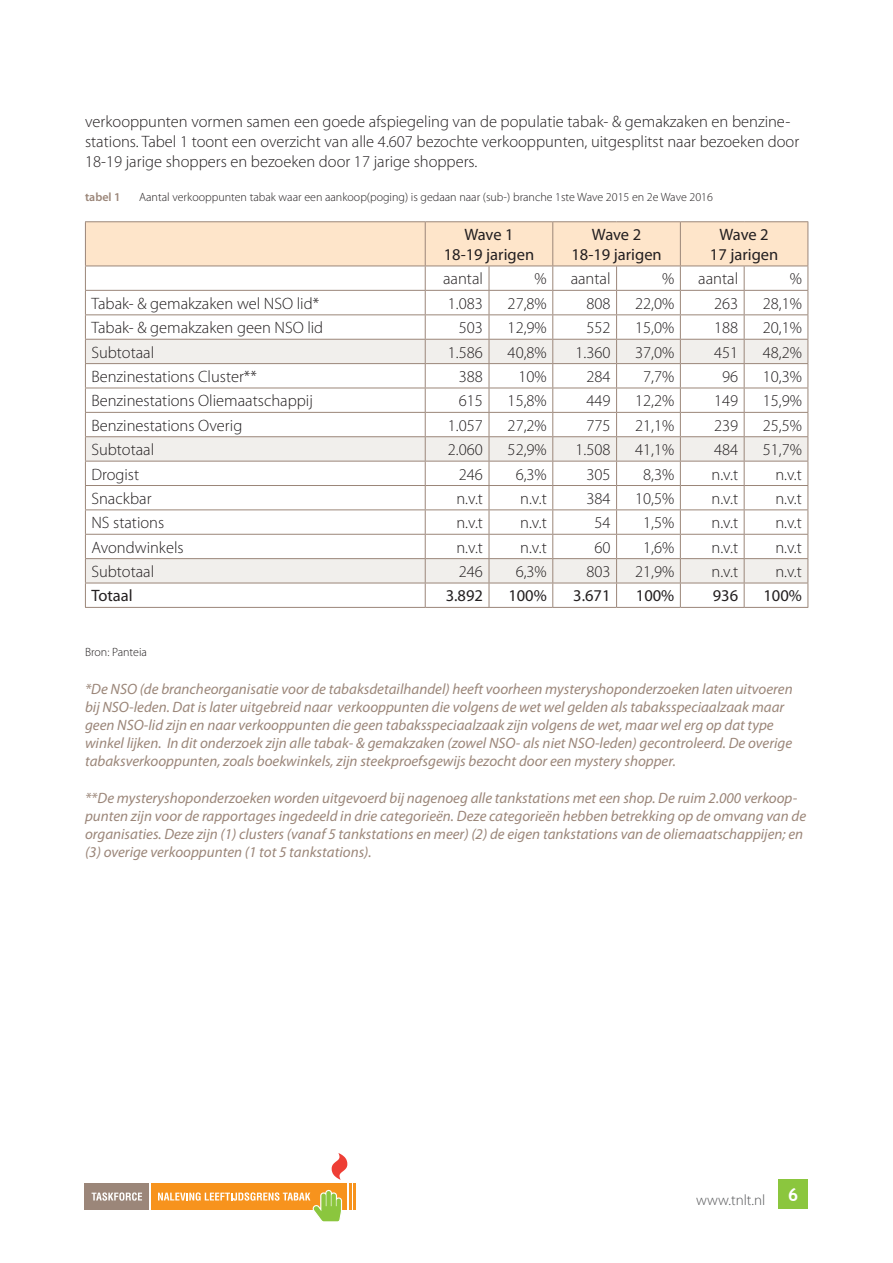
<style>
.page{position:relative;width:893px;height:1263px;background:#fff}
.page>*{position:absolute;margin:0;border:0;box-sizing:border-box;transform-origin:0 0}
.t1{font:300 16.5px/19.8px "Myriad Pro";color:#231f20}
.t2{font:16.5px/19.8px "Myriad Pro";color:#231f20;text-align:center}
.t3{font:italic 15px/18px "Myriad Pro";color:#9b8679}
.t4{font:300 15px "Myriad Pro";color:#57585a}
.t5{font:300 12px "Myriad Pro";color:#231f20}
.t6{font:600 12px "Myriad Pro";color:#9b8679}
</style>
<div class="page">
<div style="left:778px;top:1179px;width:30px;height:30px;background:#8bc63e"></div>
<div style="left:85px;top:1183px;width:64px;height:26px;background:#9b8679"></div>
<div style="left:151px;top:1183px;width:195px;height:26px;background:#f7931d"></div>
<svg style="left:92px;top:1192px;width:50px;height:9px"></svg>
<svg style="left:332px;top:1153px;width:15px;height:27px"></svg>
<svg style="left:158px;top:1190px;width:184px;height:32px"></svg>
<hr style="left:349px;top:1183px;width:2px;height:26px;background:#f7931d">
<hr style="left:353px;top:1183px;width:3px;height:26px;background:#f7931d">
<hr style="left:85px;top:221px;width:340px;height:1px;background:#9b8679">
<hr style="left:85px;top:607px;width:340px;height:1px;background:#9b8679">
<hr style="left:425px;top:607px;width:64px;height:1px;background:#9b8679">
<hr style="left:489px;top:607px;width:64px;height:1px;background:#9b8679">
<hr style="left:553px;top:607px;width:64px;height:1px;background:#9b8679">
<hr style="left:617px;top:607px;width:63px;height:1px;background:#9b8679">
<hr style="left:680px;top:607px;width:64px;height:1px;background:#9b8679">
<hr style="left:744px;top:607px;width:64px;height:1px;background:#9b8679">
<hr style="left:680px;top:221px;width:64px;height:1px;background:#9b8679">
<hr style="left:744px;top:221px;width:64px;height:1px;background:#9b8679">
<svg style="left:85px;top:222px;width:723px;height:385px"></svg>
<hr style="left:85px;top:583px;width:340px;height:1px;background:#9b8679">
<hr style="left:425px;top:583px;width:64px;height:1px;background:#9b8679">
<hr style="left:489px;top:583px;width:64px;height:1px;background:#9b8679">
<hr style="left:553px;top:583px;width:64px;height:1px;background:#9b8679">
<hr style="left:617px;top:583px;width:63px;height:1px;background:#9b8679">
<hr style="left:680px;top:583px;width:64px;height:1px;background:#9b8679">
<hr style="left:744px;top:583px;width:64px;height:1px;background:#9b8679">
<hr style="left:425px;top:221px;width:64px;height:1px;background:#9b8679">
<hr style="left:425px;top:222px;width:1px;height:44px;background:#9b8679">
<hr style="left:489px;top:221px;width:64px;height:1px;background:#9b8679">
<hr style="left:425px;top:266px;width:64px;height:1px;background:#9b8679">
<hr style="left:489px;top:266px;width:64px;height:1px;background:#9b8679">
<hr style="left:553px;top:221px;width:64px;height:1px;background:#9b8679">
<hr style="left:552px;top:222px;width:1px;height:44px;background:#9b8679">
<hr style="left:617px;top:221px;width:63px;height:1px;background:#9b8679">
<hr style="left:680px;top:222px;width:1px;height:44px;background:#9b8679">
<hr style="left:553px;top:266px;width:64px;height:1px;background:#9b8679">
<hr style="left:617px;top:266px;width:63px;height:1px;background:#9b8679">
<p class="t1" style="left:85px;top:112px;width:716px">verkooppunten vormen samen een goede afspiegeling van de populatie tabak- &amp; gemakzaken en benzine&shy;stations. Tabel 1 toont een overzicht van alle 4.607 bezochte verkooppunten, uitgesplitst naar bezoeken door<br>18-19 jarige shoppers en bezoeken door 17 jarige shoppers.</p>
<p class="t6" style="left:85px;top:190px;width:37px">tabel 1</p>
<p class="t5" style="left:139px;top:190px;width:575px">Aantal verkooppunten tabak waar een aankoop(poging) is gedaan naar (sub-) branche 1ste Wave 2015 en 2e Wave 2016</p>
<p class="t2" style="left:444px;top:225px;width:92px">Wave 1<br>18-19 jarigen</p>
<p class="t2" style="left:571px;top:225px;width:92px">Wave 2<br>18-19 jarigen</p>
<p class="t2" style="left:710px;top:225px;width:70px">Wave 2<br>17 jarigen</p>
<p class="t1" style="left:443px;top:269px;width:41px">aantal</p>
<p class="t1" style="left:535px;top:269px;width:14px">%</p>
<p class="t1" style="left:571px;top:269px;width:41px">aantal</p>
<p class="t1" style="left:662px;top:269px;width:14px">%</p>
<p class="t1" style="left:698px;top:269px;width:41px">aantal</p>
<p class="t1" style="left:790px;top:269px;width:14px">%</p>
<p class="t1" style="left:91px;top:294px;width:229px">Tabak- &amp; gemakzaken wel NSO lid*</p>
<p class="t1" style="left:448px;top:294px;width:37px">1.083</p>
<p class="t1" style="left:508px;top:294px;width:41px">27,8%</p>
<p class="t1" style="left:586px;top:294px;width:26px">808</p>
<p class="t1" style="left:635px;top:294px;width:41px">22,0%</p>
<p class="t1" style="left:714px;top:294px;width:26px">263</p>
<p class="t1" style="left:763px;top:294px;width:41px">28,1%</p>
<p class="t1" style="left:91px;top:318px;width:233px">Tabak- &amp; gemakzaken geen NSO lid</p>
<p class="t1" style="left:459px;top:318px;width:26px">503</p>
<p class="t1" style="left:508px;top:318px;width:41px">12,9%</p>
<p class="t1" style="left:586px;top:318px;width:26px">552</p>
<p class="t1" style="left:635px;top:318px;width:41px">15,0%</p>
<p class="t1" style="left:714px;top:318px;width:26px">188</p>
<p class="t1" style="left:763px;top:318px;width:41px">20,1%</p>
<p class="t1" style="left:91px;top:342px;width:64px">Subtotaal</p>
<p class="t1" style="left:448px;top:342px;width:37px">1.586</p>
<p class="t1" style="left:508px;top:342px;width:41px">40,8%</p>
<p class="t1" style="left:575px;top:342px;width:37px">1.360</p>
<p class="t1" style="left:635px;top:342px;width:41px">37,0%</p>
<p class="t1" style="left:714px;top:342px;width:26px">451</p>
<p class="t1" style="left:763px;top:342px;width:41px">48,2%</p>
<p class="t1" style="left:91px;top:367px;width:167px">Benzinestations Cluster**</p>
<p class="t1" style="left:459px;top:367px;width:26px">388</p>
<p class="t1" style="left:518px;top:367px;width:30px">10%</p>
<p class="t1" style="left:586px;top:367px;width:26px">284</p>
<p class="t1" style="left:643px;top:367px;width:33px">7,7%</p>
<p class="t1" style="left:722px;top:367px;width:18px">96</p>
<p class="t1" style="left:763px;top:367px;width:41px">10,3%</p>
<p class="t1" style="left:91px;top:391px;width:223px">Benzinestations Oliemaatschappij</p>
<p class="t1" style="left:459px;top:391px;width:26px">615</p>
<p class="t1" style="left:508px;top:391px;width:41px">15,8%</p>
<p class="t1" style="left:586px;top:391px;width:26px">449</p>
<p class="t1" style="left:635px;top:391px;width:41px">12,2%</p>
<p class="t1" style="left:714px;top:391px;width:26px">149</p>
<p class="t1" style="left:763px;top:391px;width:41px">15,9%</p>
<p class="t1" style="left:91px;top:416px;width:152px">Benzinestations Overig</p>
<p class="t1" style="left:448px;top:416px;width:37px">1.057</p>
<p class="t1" style="left:508px;top:416px;width:41px">27,2%</p>
<p class="t1" style="left:586px;top:416px;width:26px">775</p>
<p class="t1" style="left:635px;top:416px;width:41px">21,1%</p>
<p class="t1" style="left:714px;top:416px;width:26px">239</p>
<p class="t1" style="left:763px;top:416px;width:41px">25,5%</p>
<p class="t1" style="left:91px;top:440px;width:64px">Subtotaal</p>
<p class="t1" style="left:448px;top:440px;width:37px">2.060</p>
<p class="t1" style="left:508px;top:440px;width:41px">52,9%</p>
<p class="t1" style="left:575px;top:440px;width:37px">1.508</p>
<p class="t1" style="left:635px;top:440px;width:41px">41,1%</p>
<p class="t1" style="left:714px;top:440px;width:26px">484</p>
<p class="t1" style="left:763px;top:440px;width:41px">51,7%</p>
<p class="t1" style="left:91px;top:464px;width:49px">Drogist</p>
<p class="t1" style="left:459px;top:464px;width:26px">246</p>
<p class="t1" style="left:516px;top:464px;width:33px">6,3%</p>
<p class="t1" style="left:586px;top:464px;width:26px">305</p>
<p class="t1" style="left:643px;top:464px;width:33px">8,3%</p>
<p class="t1" style="left:712px;top:464px;width:28px">n.v.t</p>
<p class="t1" style="left:775px;top:464px;width:28px">n.v.t</p>
<p class="t1" style="left:91px;top:489px;width:62px">Snackbar</p>
<p class="t1" style="left:456px;top:489px;width:28px">n.v.t</p>
<p class="t1" style="left:520px;top:489px;width:28px">n.v.t</p>
<p class="t1" style="left:586px;top:489px;width:26px">384</p>
<p class="t1" style="left:635px;top:489px;width:41px">10,5%</p>
<p class="t1" style="left:712px;top:489px;width:28px">n.v.t</p>
<p class="t1" style="left:775px;top:489px;width:28px">n.v.t</p>
<p class="t1" style="left:91px;top:513px;width:74px">NS stations</p>
<p class="t1" style="left:456px;top:513px;width:28px">n.v.t</p>
<p class="t1" style="left:520px;top:513px;width:28px">n.v.t</p>
<p class="t1" style="left:594px;top:513px;width:18px">54</p>
<p class="t1" style="left:643px;top:513px;width:33px">1,5%</p>
<p class="t1" style="left:712px;top:513px;width:28px">n.v.t</p>
<p class="t1" style="left:775px;top:513px;width:28px">n.v.t</p>
<p class="t1" style="left:91px;top:537px;width:94px">Avondwinkels</p>
<p class="t1" style="left:456px;top:537px;width:28px">n.v.t</p>
<p class="t1" style="left:520px;top:537px;width:28px">n.v.t</p>
<p class="t1" style="left:594px;top:537px;width:18px">60</p>
<p class="t1" style="left:643px;top:537px;width:33px">1,6%</p>
<p class="t1" style="left:712px;top:537px;width:28px">n.v.t</p>
<p class="t1" style="left:775px;top:537px;width:28px">n.v.t</p>
<p class="t1" style="left:91px;top:562px;width:64px">Subtotaal</p>
<p class="t1" style="left:459px;top:562px;width:26px">246</p>
<p class="t1" style="left:516px;top:562px;width:33px">6,3%</p>
<p class="t1" style="left:586px;top:562px;width:26px">803</p>
<p class="t1" style="left:635px;top:562px;width:41px">21,9%</p>
<p class="t1" style="left:712px;top:562px;width:28px">n.v.t</p>
<p class="t1" style="left:775px;top:562px;width:28px">n.v.t</p>
<p class="t2" style="left:91px;top:586px;width:43px">Totaal</p>
<p class="t2" style="left:446px;top:586px;width:39px">3.892</p>
<p class="t2" style="left:508px;top:586px;width:40px">100%</p>
<p class="t2" style="left:573px;top:586px;width:39px">3.671</p>
<p class="t2" style="left:636px;top:586px;width:40px">100%</p>
<p class="t2" style="left:713px;top:586px;width:27px">936</p>
<p class="t2" style="left:763px;top:586px;width:40px">100%</p>
<p class="t5" style="left:85px;top:645px;width:63px">Bron: Panteia</p>
<p class="t3" style="left:85px;top:680px;width:709px">*De NSO (de brancheorganisatie voor de tabaksdetailhandel) heeft voorheen mysteryshoponderzoeken laten uitvoeren bij NSO-leden. Dat is later uitgebreid naar verkooppunten die volgens de wet wel gelden als tabaksspeciaalzaak maar geen NSO-lid zijn en naar verkooppunten die geen tabaksspeciaalzaak zijn volgens de wet, maar wel erg op dat type winkel lijken. In dit onderzoek zijn alle tabak- &amp; gemakzaken (zowel NSO- als niet NSO-leden) gecontroleerd. De overige tabaksverkooppunten, zoals boekwinkels, zijn steekproefsgewijs bezocht door een mystery shopper.</p>
<p class="t3" style="left:85px;top:790px;width:723px">**De mysteryshoponderzoeken worden uitgevoerd bij nagenoeg alle tankstations met een shop. De ruim 2.000 verkoop&shy;punten zijn voor de rapportages ingedeeld in drie categorieën. Deze categorieën hebben betrekking op de omvang van de organisaties. Deze zijn (1) clusters (vanaf 5 tankstations en meer) (2) de eigen tankstations van de oliemaatschappijen; en (3) overige verkooppunten (1 tot 5 tankstations).</p>
<p class="t4" style="left:696px;top:1192px;width:104px">www.tnlt.nl <sup>6</sup></p>
</div>
